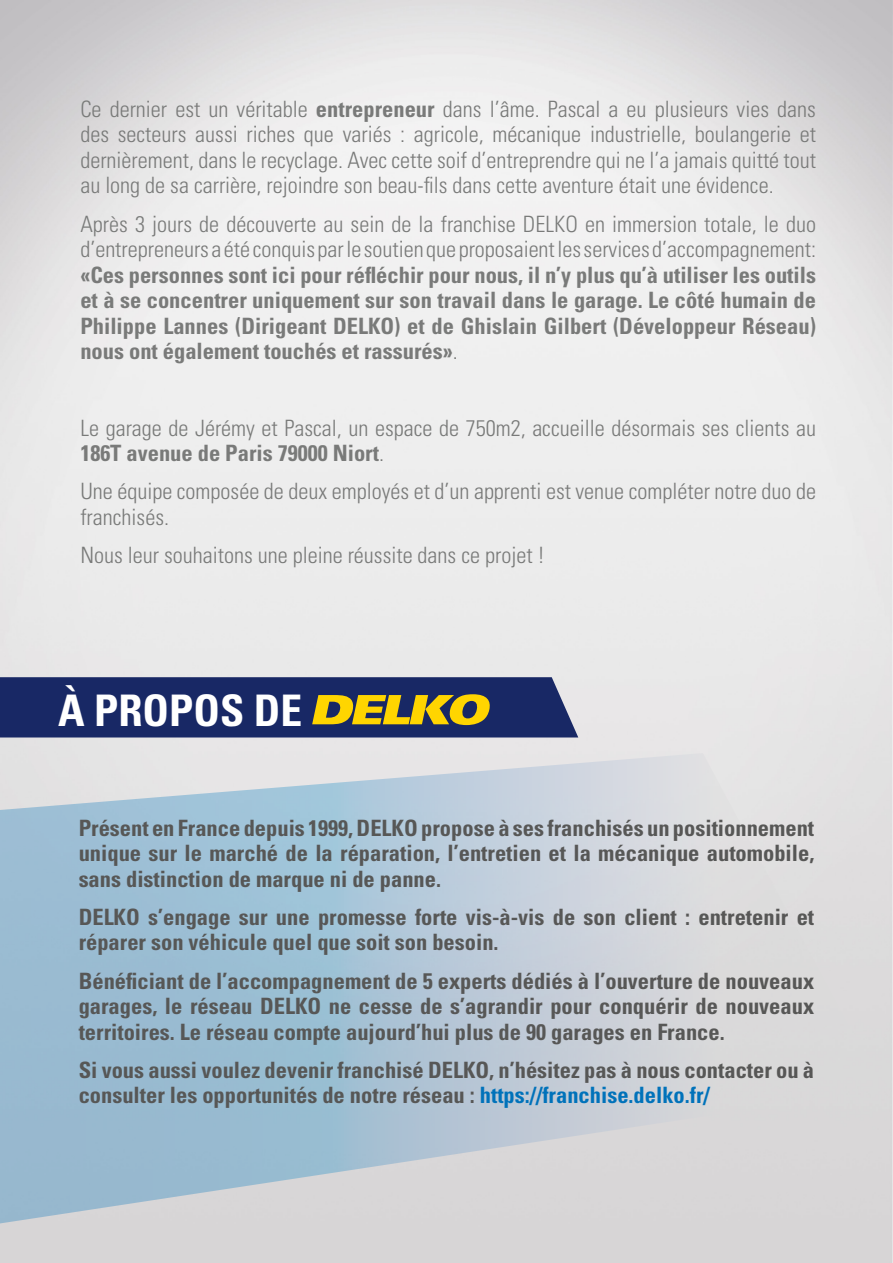
<style>
.page{position:relative;width:893px;height:1263px;background:#fff}
.page>*{position:absolute;margin:0;border:0;box-sizing:border-box;transform-origin:0 0}
.t1{font:700 condensed 43.5px "Univers LT Std";color:#fff}
.t2{font:300 condensed 22.5px/25.5px "Univers LT Std";color:#797a79}
.t3{font:700 condensed 22.5px/25.5px "Univers LT Std";color:#575756;text-align:justify}
.t4{font:700 condensed 22.5px/25.5px "Univers LT Std";color:#797a79;text-align:justify}
.s1{font-weight:700}
.s2{font-weight:300}
.s3{color:#0072ba}
</style>
<div class="page">
<svg style="left:0;top:753px;width:882px;height:472px;background:#bdccd8"></svg>
<svg style="left:0;top:677px;width:578px;height:60px;background:#343e5e"></svg>
<p class="t2" style="left:80px;top:96px;width:737px;text-align:justify">Ce dernier est un véritable <span class="s1">entrepreneur</span> dans l’âme. Pascal a eu plusieurs vies dans des secteurs aussi riches que variés : agricole, mécanique industrielle, boulangerie et dernièrement, dans le recyclage. Avec cette soif d’entreprendre qui ne l’a jamais quitté tout au long de sa carrière, rejoindre son beau-fils dans cette aventure était une évidence.</p>
<p class="t2" style="left:80px;top:211px;width:737px">Après 3 jours de découverte au sein de la franchise DELKO en immersion totale, le duo d’entrepreneurs a été conquis par le soutien que proposaient les services d’accompagnement:</p>
<p class="t4" style="left:80px;top:262px;width:737px">«Ces personnes sont ici pour réfléchir pour nous, il n’y plus qu’à utiliser les outils et à se concentrer uniquement sur son travail dans le garage. Le côté humain de Philippe Lannes (Dirigeant DELKO) et de Ghislain Gilbert (Développeur Réseau) nous ont également touchés et rassurés»<span class="s2">.</span></p>
<p class="t2" style="left:80px;top:415px;width:737px">Le garage de Jérémy et Pascal, un espace de 750m2, accueille désormais ses clients au<br><span class="s1">186T avenue de Paris 79000 Niort</span>.</p>
<p class="t2" style="left:80px;top:479px;width:737px">Une équipe composée de deux employés et d’un apprenti est venue compléter notre duo de franchisés.</p>
<p class="t2" style="left:80px;top:542px;width:466px">Nous leur souhaitons une pleine réussite dans ce projet !</p>
<h1 class="t1" style="left:58px;top:684px;width:246px">À PROPOS DE</h1>
<p class="t3" style="left:79px;top:815px;width:737px">Présent en France depuis 1999, DELKO propose à ses franchisés un positionnement unique sur le marché de la réparation, l’entretien et la mécanique automobile, sans distinction de marque ni de panne.</p>
<p class="t3" style="left:79px;top:904px;width:737px">DELKO s’engage sur une promesse forte vis-à-vis de son client : entretenir et réparer son véhicule quel que soit son besoin.</p>
<p class="t3" style="left:79px;top:968px;width:737px">Bénéficiant de l’accompagnement de 5 experts dédiés à l’ouverture de nouveaux garages, le réseau DELKO ne cesse de s’agrandir pour conquérir de nouveaux territoires. Le réseau compte aujourd’hui plus de 90 garages en France.</p>
<p class="t3" style="left:79px;top:1057px;width:737px">Si vous aussi voulez devenir franchisé DELKO, n’hésitez pas à nous contacter ou à consulter les opportunités de notre réseau : <span class="s3">https://franchise.delko.fr/</span></p>
</div>
